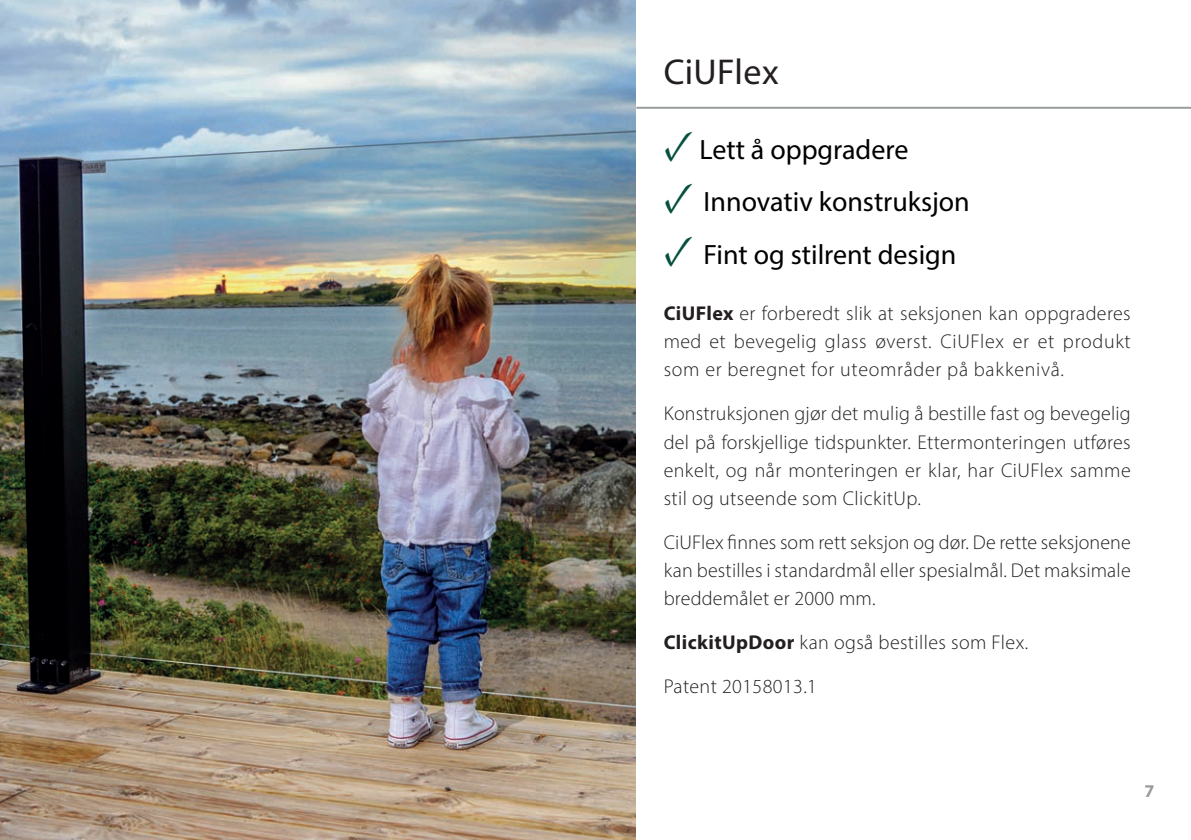
<style>
.page{position:relative;width:1191px;height:840px;background:#fff}
.page>*{position:absolute;margin:0;border:0;box-sizing:border-box;transform-origin:0 0}
.t1{font:36px "Myriad";letter-spacing:.01em;color:#231f20}
.t2{font:28px "Myriad Pro";color:#000001}
.t3{font:300 20px/28px "Myriad Pro";letter-spacing:.02em;color:#231f20;text-align:justify}
.t4{font:700 18px "Myriad";color:#999c9d}
.s1{font-family:"Minion Pro";font-size:44px;color:#05513e}
.s2{font-weight:700}
</style>
<div class="page">
<img style="left:0;top:0;width:635px;height:839px">
<hr style="left:636px;top:107px;width:555px;height:2px;background:#999c9d">
<h1 class="t1" style="left:663px;top:54px;width:117px">CiUFlex</h1>
<h2 class="t2" style="left:663px;top:132px;width:246px"><span class="s1">✓</span> Lett å oppgradere</h2>
<h2 class="t2" style="left:663px;top:185px;width:308px"><span class="s1">✓</span> Innovativ konstruksjon</h2>
<h2 class="t2" style="left:663px;top:237px;width:294px"><span class="s1">✓</span> Fint og stilrent design</h2>
<p class="t3" style="left:663px;top:299px;width:468px"><span class="s2">CiUFlex</span> er forberedt slik at seksjonen kan oppgraderes med et bevegelig glass øverst. CiUFlex er et produkt som er beregnet for uteområder på bakkenivå.</p>
<p class="t3" style="left:663px;top:399px;width:468px">Konstruksjonen gjør det mulig å bestille fast og bevegelig del på forskjellige tidspunkter. Ettermonteringen utføres enkelt, og når monteringen er klar, har CiUFlex samme stil og utseende som ClickitUp.</p>
<p class="t3" style="left:663px;top:527px;width:468px">CiUFlex finnes som rett seksjon og dør. De rette seksjonene kan bestilles i standardmål eller spesialmål. Det maksimale breddemålet er 2000 mm.</p>
<p class="t3" style="left:663px;top:627px;width:366px"><span class="s2">ClickitUpDoor</span> kan også bestilles som Flex.</p>
<p class="t3" style="left:663px;top:671px;width:155px">Patent 20158013.1</p>
<p class="t4" style="left:1144px;top:781px;width:11px">7</p>
</div>
